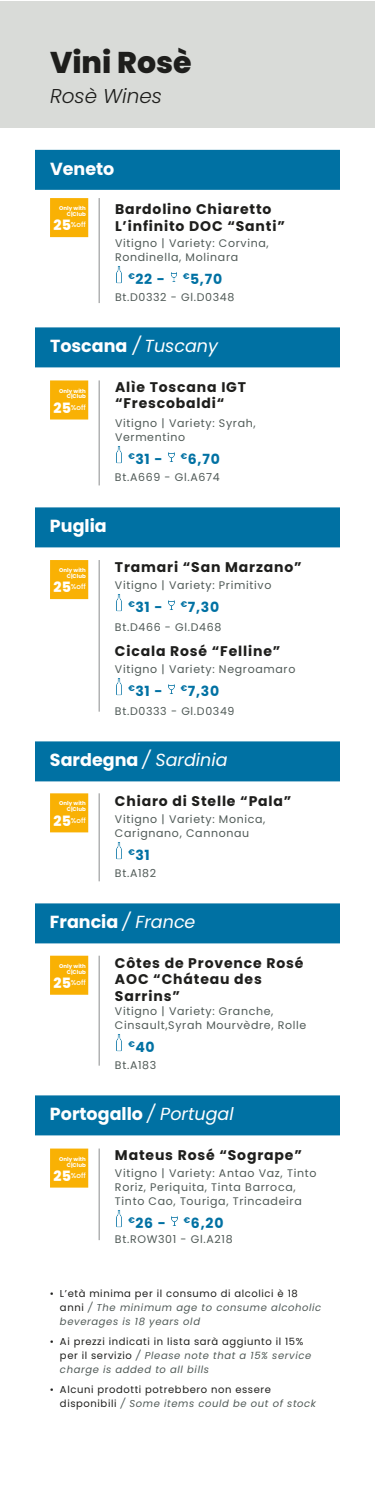
<style>
.page{position:relative;width:375px;height:1490px;background:#fff}
.page>*{position:absolute;margin:0;border:0;box-sizing:border-box;transform-origin:0 0}
.t1{font:800 30px "Poppins";color:#1e1e1c}
.t2{font:italic 300 20px "Poppins";color:#1e1e1c}
.t3{font:700 17.5px "Poppins";color:#fff}
.t4{font:italic 17.5px "Poppins";color:#fff}
.t5{font:700 14px/16.5px "Poppins";letter-spacing:.06em;color:#1e1e1c}
.t6{font:700 14px "Poppins";letter-spacing:.06em;color:#0071a3}
.t7{font:11px/14px "Poppins";letter-spacing:.06em;color:#505a57}
.t8{font:10px/14px "Poppins";letter-spacing:.06em;color:#1e1e1c}
.t9{font:italic 10px/14px "Poppins";letter-spacing:.06em;color:#505a57}
.t10{font:500 7.1px "Poppins";color:#fff}
.t11{font:700 5.5px/5.8px "Poppins";color:#fff;text-align:right}
.s1{font-weight:700;font-style:normal}
.s2{font-weight:400;font-style:italic}
.s3{font-weight:800;font-size:14.25px}
.s4{font-style:normal;color:#1e1e1c}
.s5{font-style:italic;color:#505a57}
</style>
<div class="page">
<div style="left:35px;top:150px;width:305px;height:40px;background:#0071a3"></div>
<div style="left:35px;top:327px;width:305px;height:40px;background:#0071a3"></div>
<div style="left:35px;top:507px;width:305px;height:40px;background:#0071a3"></div>
<div style="left:35px;top:741px;width:305px;height:40px;background:#0071a3"></div>
<div style="left:35px;top:903px;width:305px;height:40px;background:#0071a3"></div>
<div style="left:35px;top:1095px;width:305px;height:40px;background:#0071a3"></div>
<img style="left:116px;top:266px;width:6px;height:18px">
<svg style="left:171px;top:272px;width:6px;height:10px"></svg>
<img style="left:116px;top:446px;width:6px;height:18px">
<svg style="left:168px;top:452px;width:7px;height:10px"></svg>
<img style="left:116px;top:594px;width:6px;height:18px">
<svg style="left:168px;top:600px;width:7px;height:10px"></svg>
<img style="left:116px;top:678px;width:6px;height:18px">
<svg style="left:168px;top:684px;width:7px;height:10px"></svg>
<img style="left:116px;top:842px;width:6px;height:18px">
<img style="left:116px;top:1034px;width:6px;height:18px">
<img style="left:116px;top:1210px;width:6px;height:18px">
<svg style="left:171px;top:1216px;width:7px;height:10px"></svg>
<div style="left:0;top:1px;width:375px;height:127px;background:#d9dbd8"></div>
<hr style="left:98px;top:198px;width:2px;height:105px;background:#b1b2b3">
<div style="left:50px;top:198px;width:38px;height:39px;background:#f9b104"></div>
<hr style="left:98px;top:380px;width:2px;height:105px;background:#b1b2b3">
<div style="left:50px;top:380px;width:38px;height:40px;background:#f9b104"></div>
<hr style="left:98px;top:560px;width:2px;height:152px;background:#b1b2b3">
<div style="left:50px;top:560px;width:38px;height:39px;background:#f9b104"></div>
<hr style="left:98px;top:793px;width:2px;height:88px;background:#b1b2b3">
<div style="left:50px;top:793px;width:38px;height:39px;background:#f9b104"></div>
<hr style="left:98px;top:956px;width:2px;height:110px;background:#b1b2b3">
<div style="left:50px;top:956px;width:38px;height:39px;background:#f9b104"></div>
<hr style="left:98px;top:1149px;width:2px;height:91px;background:#b1b2b3">
<div style="left:50px;top:1149px;width:38px;height:39px;background:#f9b104"></div>
<h1 class="t1" style="left:50px;top:45px;width:143px">Vini Rosè</h1>
<h2 class="t2" style="left:50px;top:84px;width:114px">Rosè Wines</h2>
<h3 class="t3" style="left:50px;top:159px;width:66px">Veneto</h3>
<p class="t5" style="left:115px;top:201px;width:171px">Bardolino Chiaretto<br>L’infinito DOC “Santi”</p>
<p class="t7" style="left:115px;top:237px;width:155px">Vitigno | Variety: Corvina,<br>Rondinella, Molinara</p>
<p class="t6" style="left:128px;top:271px;width:38px"><sup>€</sup>22 -</p>
<p class="t6" style="left:183px;top:271px;width:41px"><sup>€</sup>5,70</p>
<p class="t7" style="left:115px;top:291px;width:121px">Bt.D0332 - Gl.D0348</p>
<h3 class="t4" style="left:50px;top:336px;width:169px"><span class="s1">Toscana</span> / Tuscany</h3>
<p class="t5" style="left:115px;top:379px;width:133px">Alìe Toscana IGT “Frescobaldi“</p>
<p class="t7" style="left:115px;top:417px;width:142px">Vitigno | Variety: Syrah,<br>Vermentino</p>
<p class="t6" style="left:128px;top:451px;width:36px"><sup>€</sup>31 -</p>
<p class="t6" style="left:181px;top:451px;width:41px"><sup>€</sup>6,70</p>
<p class="t7" style="left:115px;top:471px;width:106px">Bt.A669 - Gl.A674</p>
<h3 class="t3" style="left:50px;top:516px;width:58px">Puglia</h3>
<p class="t5" style="left:115px;top:559px;width:188px">Tramari “San Marzano”</p>
<p class="t7" style="left:115px;top:579px;width:158px">Vitigno | Variety: Primitivo</p>
<p class="t6" style="left:128px;top:599px;width:36px"><sup>€</sup>31 -</p>
<p class="t6" style="left:181px;top:599px;width:40px"><sup>€</sup>7,30</p>
<p class="t7" style="left:115px;top:621px;width:108px">Bt.D466 - Gl.D468</p>
<p class="t5" style="left:115px;top:643px;width:167px">Cicala Rosé “Felline”</p>
<p class="t7" style="left:115px;top:663px;width:182px">Vitigno | Variety: Negroamaro</p>
<p class="t6" style="left:128px;top:683px;width:36px"><sup>€</sup>31 -</p>
<p class="t6" style="left:181px;top:683px;width:40px"><sup>€</sup>7,30</p>
<p class="t7" style="left:115px;top:705px;width:121px">Bt.D0333 - Gl.D0349</p>
<h3 class="t4" style="left:50px;top:750px;width:179px"><span class="s1">Sardegna</span> / Sardinia</h3>
<p class="t5" style="left:115px;top:793px;width:178px">Chiaro di Stelle “Pala”</p>
<p class="t7" style="left:115px;top:813px;width:152px">Vitigno | Variety: Monica,<br>Carignano, Cannonau</p>
<p class="t6" style="left:128px;top:847px;width:23px"><sup>€</sup>31</p>
<p class="t7" style="left:115px;top:867px;width:43px">Bt.A182</p>
<h3 class="t3" style="left:50px;top:912px;width:147px">Francia <span class="s2">/ France</span></h3>
<p class="t5" style="left:115px;top:955px;width:190px">Côtes de Provence Rosé<br>AOC “Cháteau des<br>Sarrins”</p>
<p class="t7" style="left:115px;top:1005px;width:193px">Vitigno | Variety: Granche,<br>Cinsault,Syrah Mourvèdre, Rolle</p>
<p class="t6" style="left:128px;top:1039px;width:28px"><sup>€</sup>40</p>
<p class="t7" style="left:115px;top:1059px;width:43px">Bt.A183</p>
<h3 class="t3" style="left:50px;top:1104px;width:185px">Portogallo <span class="s2">/ Portugal</span></h3>
<p class="t5" style="left:115px;top:1147px;width:188px">Mateus Rosé “Sogrape”</p>
<p class="t7" style="left:115px;top:1167px;width:203px">Vitigno | Variety: Antao Vaz, Tinto<br>Roriz, Periquita, Tinta Barroca,<br>Tinto Cao, Touriga, Trincadeira</p>
<p class="t6" style="left:128px;top:1215px;width:39px"><sup>€</sup>26 -</p>
<p class="t6" style="left:184px;top:1215px;width:41px"><sup>€</sup>6,20</p>
<p class="t7" style="left:115px;top:1233px;width:119px">Bt.ROW301 - Gl.A218</p>
<p class="t11" style="left:59px;top:205px;width:28px">Only with<br>C|Club</p>
<p class="t10" style="left:54px;top:221px;width:34px"><span class="s3">25</span>%off</p>
<p class="t11" style="left:59px;top:388px;width:28px">Only with<br>C|Club</p>
<p class="t10" style="left:54px;top:403px;width:34px"><span class="s3">25</span>%off</p>
<p class="t11" style="left:59px;top:567px;width:28px">Only with<br>C|Club</p>
<p class="t10" style="left:54px;top:583px;width:34px"><span class="s3">25</span>%off</p>
<p class="t11" style="left:59px;top:801px;width:28px">Only with<br>C|Club</p>
<p class="t10" style="left:54px;top:816px;width:34px"><span class="s3">25</span>%off</p>
<p class="t11" style="left:59px;top:963px;width:28px">Only with<br>C|Club</p>
<p class="t10" style="left:54px;top:978px;width:34px"><span class="s3">25</span>%off</p>
<p class="t11" style="left:59px;top:1156px;width:28px">Only with<br>C|Club</p>
<p class="t10" style="left:54px;top:1171px;width:34px"><span class="s3">25</span>%off</p>
<p class="t9" style="left:60px;top:1287px;width:263px;text-indent:-10px"><span class="s4">• L’età minima per il consumo di alcolici è 18 anni</span> / The minimum age to consume alcoholic beverages is 18 years old</p>
<p class="t8" style="left:60px;top:1335px;width:253px;text-indent:-10px">• Ai prezzi indicati in lista sarà aggiunto il 15% per il servizio <span class="s5">/ Please note that a 15% service charge is added to all bills</span></p>
<p class="t8" style="left:60px;top:1383px;width:258px;text-indent:-10px">• Alcuni prodotti potrebbero non essere disponibili <span class="s5">/ Some items could be out of stock</span></p>
</div>
